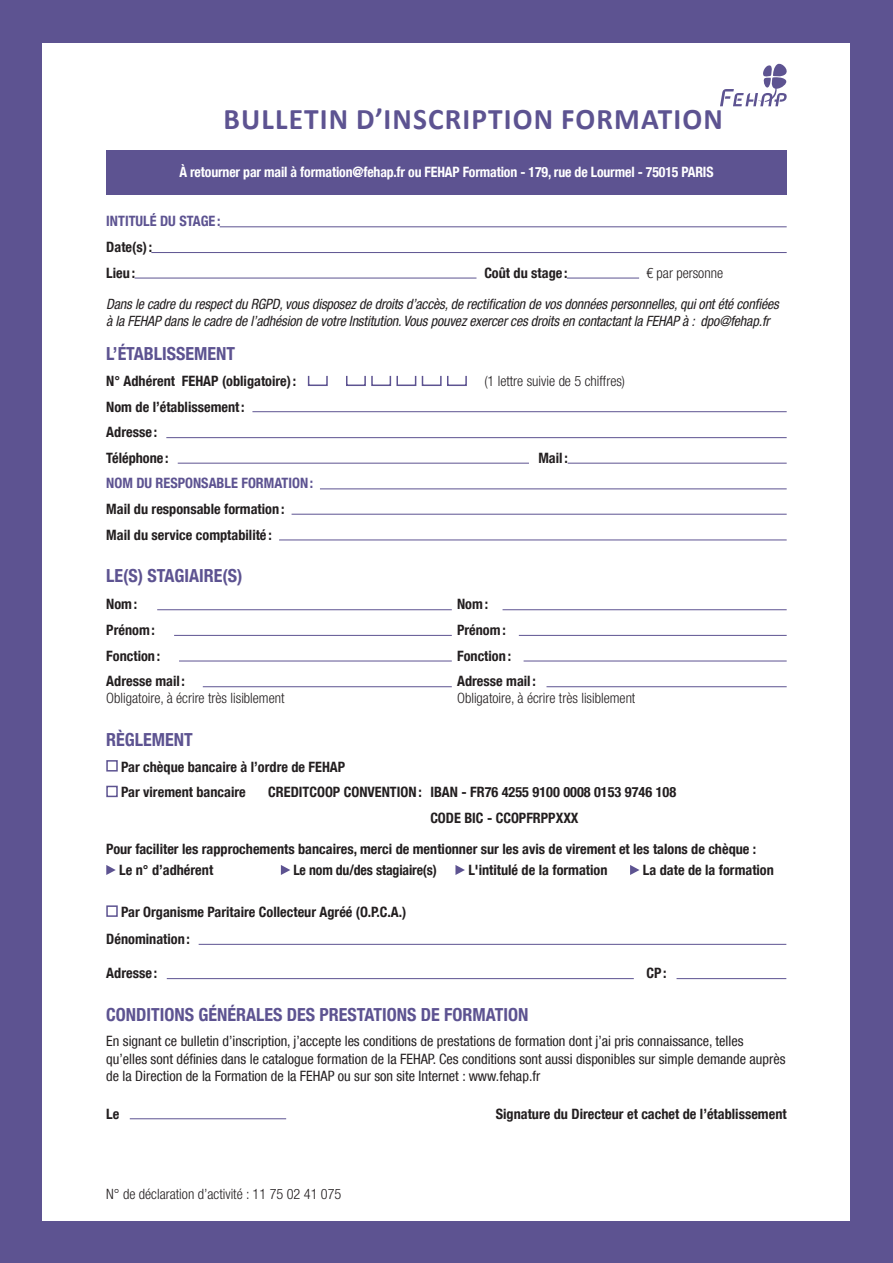
<style>
.page{position:relative;width:893px;height:1263px;background:#5d5391}
.page>*{position:absolute;margin:0;border:0;box-sizing:border-box;transform-origin:0 0}
.T1{font:700 30px "Calibri";letter-spacing:.04em;color:#5d5391}
.Intertitre{font:700 condensed 18px "Helvetica Neue LT Com";color:#5d5391}
.Intertitre-2{font:700 condensed 14.25px "Helvetica Neue LT Com";color:#231f20}
.Intertitre-3{font:condensed 14.25px/17.1px "Helvetica Neue LT Com";color:#231f20}
.Intertitre-4{font:italic condensed 14.25px/17.1px "Helvetica Neue LT Com";letter-spacing:-.01em;color:#231f20}
.Intertitre-5{font:300 condensed 14.25px/17.1px "Helvetica Neue LT Com";color:#231f20}
.Intertitre-6{font:700 condensed 14.25px "Helvetica Neue LT Com";letter-spacing:-.01em;color:#fff}
.Intertitre-7{font:700 condensed 14.25px "Helvetica Neue LT Com";color:#5d5391}
.s1{font-weight:700}
</style>
<div class="page">
<div style="left:43px;top:43px;width:807px;height:1177px;background:#fff"></div>
<div style="left:106px;top:150px;width:681px;height:44px;background:#5d5391"></div>
<div style="left:106px;top:760px;width:12px;height:11px;border:2px solid #5d5391"></div>
<div style="left:106px;top:786px;width:12px;height:11px;border:2px solid #5d5391"></div>
<div style="left:106px;top:905px;width:12px;height:12px;border:2px solid #5d5391"></div>
<svg style="left:106px;top:865px;width:10px;height:10px"></svg>
<svg style="left:281px;top:865px;width:9px;height:10px"></svg>
<svg style="left:455px;top:865px;width:10px;height:10px"></svg>
<svg style="left:630px;top:865px;width:9px;height:10px"></svg>
<div style="left:308px;top:375px;width:20px;height:11px;border:2px solid #5d5391"></div>
<div style="left:346px;top:375px;width:20px;height:11px;border:2px solid #5d5391"></div>
<div style="left:371px;top:375px;width:20px;height:11px;border:2px solid #5d5391"></div>
<div style="left:396px;top:375px;width:20px;height:11px;border:2px solid #5d5391"></div>
<div style="left:422px;top:375px;width:20px;height:11px;border:2px solid #5d5391"></div>
<div style="left:447px;top:375px;width:20px;height:11px;border:2px solid #5d5391"></div>
<hr style="left:220px;top:226px;width:567px;height:1px;background:#5d5391">
<hr style="left:151px;top:252px;width:636px;height:1px;background:#5d5391">
<hr style="left:135px;top:278px;width:341px;height:1px;background:#5d5391">
<hr style="left:567px;top:278px;width:72px;height:1px;background:#5d5391">
<hr style="left:252px;top:411px;width:535px;height:1px;background:#5d5391">
<hr style="left:166px;top:437px;width:621px;height:1px;background:#5d5391">
<hr style="left:178px;top:463px;width:351px;height:1px;background:#5d5391">
<hr style="left:568px;top:463px;width:219px;height:1px;background:#5d5391">
<hr style="left:320px;top:488px;width:467px;height:1px;background:#5d5391">
<hr style="left:292px;top:514px;width:495px;height:1px;background:#5d5391">
<hr style="left:279px;top:540px;width:508px;height:1px;background:#5d5391">
<hr style="left:157px;top:609px;width:295px;height:1px;background:#5d5391">
<hr style="left:503px;top:609px;width:284px;height:1px;background:#5d5391">
<hr style="left:174px;top:635px;width:278px;height:1px;background:#5d5391">
<hr style="left:519px;top:635px;width:268px;height:1px;background:#5d5391">
<hr style="left:179px;top:661px;width:273px;height:1px;background:#5d5391">
<hr style="left:524px;top:661px;width:263px;height:1px;background:#5d5391">
<hr style="left:203px;top:686px;width:249px;height:1px;background:#5d5391">
<hr style="left:546px;top:686px;width:241px;height:1px;background:#5d5391">
<hr style="left:199px;top:944px;width:587px;height:1px;background:#5d5391">
<hr style="left:167px;top:978px;width:467px;height:1px;background:#5d5391">
<hr style="left:130px;top:1118px;width:156px;height:1px;background:#5d5391">
<hr style="left:676px;top:978px;width:110px;height:1px;background:#5d5391">
<svg style="left:720px;top:63px;width:67px;height:43px"></svg>
<p class="T1" style="left:224px;top:98px;width:501px">BULLETIN D’INSCRIPTION FORMATION</p>
<p class="Intertitre-6" style="left:179px;top:164px;width:536px">À retourner par mail à formation@fehap.fr ou FEHAP Formation - 179, rue de Lourmel - 75015 PARIS</p>
<p class="Intertitre-7" style="left:106px;top:213px;width:116px">INTITULÉ DU STAGE :</p>
<p class="Intertitre-2" style="left:106px;top:238px;width:47px">Date(s):</p>
<p class="Intertitre-2" style="left:106px;top:264px;width:30px">Lieu:</p>
<p class="Intertitre-2" style="left:484px;top:264px;width:85px">Coût du stage :</p>
<p class="Intertitre-5" style="left:646px;top:264px;width:78px">€ par personne</p>
<p class="Intertitre-4" style="left:106px;top:295px;width:674px">Dans le cadre du respect du RGPD, vous disposez de droits d’accès, de rectification de vos données personnelles, qui ont été confiées à la FEHAP dans le cadre de l’adhésion de votre Institution. Vous pouvez exercer ces droits en contactant la FEHAP à : dpo@fehap.fr</p>
<p class="Intertitre" style="left:106px;top:343px;width:130px">L’ÉTABLISSEMENT</p>
<p class="Intertitre-2" style="left:106px;top:372px;width:191px">N° Adhérent FEHAP (obligatoire):</p>
<p class="Intertitre-5" style="left:484px;top:372px;width:142px">(1 lettre suivie de 5 chiffres)</p>
<p class="Intertitre-2" style="left:106px;top:398px;width:140px">Nom de l’établissement:</p>
<p class="Intertitre-2" style="left:106px;top:424px;width:52px">Adresse :</p>
<p class="Intertitre-2" style="left:106px;top:449px;width:64px">Téléphone :</p>
<p class="Intertitre-2" style="left:538px;top:449px;width:31px">Mail :</p>
<p class="Intertitre-7" style="left:106px;top:475px;width:209px">NOM DU RESPONSABLE FORMATION:</p>
<p class="Intertitre-2" style="left:106px;top:500px;width:180px">Mail du responsable formation:</p>
<p class="Intertitre-2" style="left:106px;top:526px;width:167px">Mail du service comptabilité :</p>
<p class="Intertitre" style="left:106px;top:565px;width:138px">LE(S) STAGIAIRE(S)</p>
<p class="Intertitre-2" style="left:106px;top:596px;width:33px">Nom:</p>
<p class="Intertitre-2" style="left:106px;top:621px;width:50px">Prénom:</p>
<p class="Intertitre-2" style="left:106px;top:647px;width:55px">Fonction:</p>
<p class="Intertitre-5" style="left:106px;top:672px;width:180px"><span class="s1">Adresse mail :<br></span>Obligatoire, à écrire très lisiblement</p>
<p class="Intertitre-2" style="left:457px;top:596px;width:33px">Nom:</p>
<p class="Intertitre-2" style="left:457px;top:621px;width:50px">Prénom:</p>
<p class="Intertitre-2" style="left:457px;top:647px;width:55px">Fonction :</p>
<p class="Intertitre-5" style="left:457px;top:672px;width:180px"><span class="s1">Adresse mail :<br></span>Obligatoire, à écrire très lisiblement</p>
<p class="Intertitre" style="left:106px;top:729px;width:88px">RÈGLEMENT</p>
<p class="Intertitre-2" style="left:121px;top:758px;width:226px">Par chèque bancaire à l’ordre de FEHAP</p>
<p class="Intertitre-2" style="left:121px;top:783px;width:126px">Par virement bancaire</p>
<p class="Intertitre-2" style="left:268px;top:783px;width:409px">CREDITCOOP CONVENTION: IBAN - FR76 4255 9100 0008 0153 9746 108</p>
<p class="Intertitre-2" style="left:430px;top:809px;width:150px">CODE BIC - CCOPFRPPXXX</p>
<p class="Intertitre-2" style="left:106px;top:840px;width:651px">Pour faciliter les rapprochements bancaires, merci de mentionner sur les avis de virement et les talons de chèque :</p>
<p class="Intertitre-2" style="left:119px;top:861px;width:96px">Le n° d’adhérent</p>
<p class="Intertitre-2" style="left:293px;top:861px;width:145px">Le nom du/des stagiaire(s)</p>
<p class="Intertitre-2" style="left:468px;top:861px;width:141px">L'intitulé de la formation</p>
<p class="Intertitre-2" style="left:643px;top:861px;width:132px">La date de la formation</p>
<p class="Intertitre-2" style="left:121px;top:903px;width:287px">Par Organisme Paritaire Collecteur Agréé (O.P.C.A.)</p>
<p class="Intertitre-2" style="left:106px;top:930px;width:85px">Dénomination :</p>
<p class="Intertitre-2" style="left:106px;top:965px;width:52px">Adresse :</p>
<p class="Intertitre-2" style="left:646px;top:965px;width:22px">CP:</p>
<p class="Intertitre" style="left:106px;top:1004px;width:424px">CONDITIONS GÉNÉRALES DES PRESTATIONS DE FORMATION</p>
<p class="Intertitre-3" style="left:106px;top:1033px;width:681px">En signant ce bulletin d’inscription, j’accepte les conditions de prestations de formation dont j’ai pris connaissance, telles qu’elles sont définies dans le catalogue formation de la FEHAP. Ces conditions sont aussi disponibles sur simple demande auprès de la Direction de la Formation de la FEHAP ou sur son site Internet : www.fehap.fr</p>
<p class="Intertitre-2" style="left:106px;top:1105px;width:15px">Le</p>
<p class="Intertitre-2" style="left:496px;top:1105px;width:292px">Signature du Directeur et cachet de l’établissement</p>
<p class="Intertitre-5" style="left:106px;top:1185px;width:237px">N° de déclaration d’activité : 11 75 02 41 075</p>
</div>
